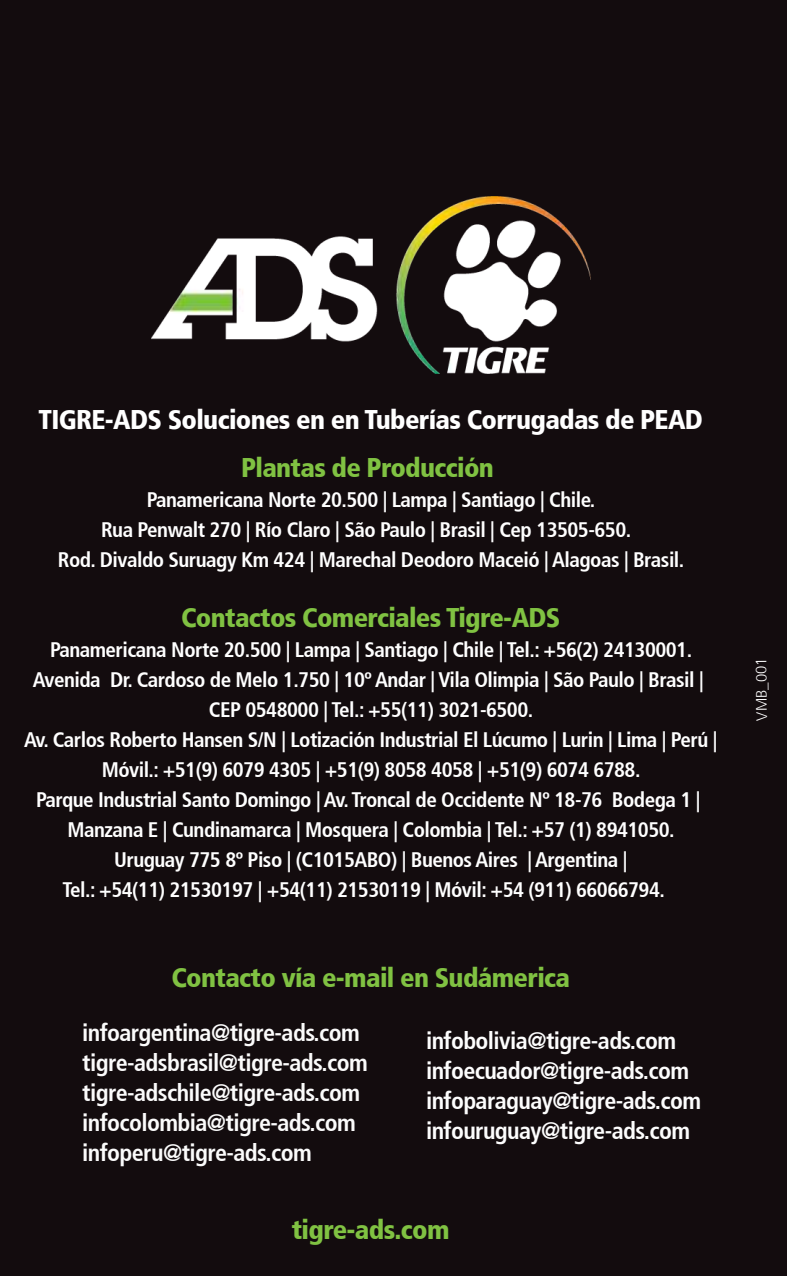
<style>
.page{position:relative;width:787px;height:1276px;background:#130c0e}
.page>*{position:absolute;margin:0;border:0;box-sizing:border-box;transform-origin:0 0}
.t1{font:900 condensed 27px "Frutiger 77";letter-spacing:-.025em;color:#80c242}
.t2{font:900 condensed 27px "Frutiger 77";letter-spacing:-.025em;color:#fff}
.t3{font:700 condensed 24px/30px "Frutiger 67";letter-spacing:-.025em;color:#fbfbfb}
.t4{font:700 condensed 24px/30px "Frutiger 67";letter-spacing:-.025em;color:#fdfdfd}
.t5{font:700 condensed 21px/30px "Frutiger 67";letter-spacing:-.025em;color:#fff;text-align:center}
.t6{font:300 15px "Frutiger 45";color:#fff}
</style>
<div class="page">
<img style="left:151px;top:196px;width:439px;height:177px">
<p class="t2" style="left:39px;top:403px;width:666px">TIGRE-ADS Soluciones en en Tuberías Corrugadas de PEAD</p>
<p class="t1" style="left:241px;top:451px;width:254px">Plantas de Producción</p>
<p class="t5" style="left:58px;top:485px;width:628px">Panamericana Norte 20.500 | Lampa | Santiago | Chile.<br>Rua Penwalt 270 | Río Claro | São Paulo | Brasil | Cep 13505-650.<br>Rod. Divaldo Suruagy Km 424 | Marechal Deodoro Maceió | Alagoas | Brasil.</p>
<p class="t1" style="left:181px;top:601px;width:381px">Contactos Comerciales Tigre-ADS</p>
<p class="t5" style="left:50px;top:635px;width:643px">Panamericana Norte 20.500 | Lampa | Santiago | Chile | Tel.: +56(2) 24130001.</p>
<p class="t5" style="left:33px;top:665px;width:672px">Avenida Dr. Cardoso de Melo 1.750 | 10º Andar | Vila Olimpia | São Paulo | Brasil |</p>
<p class="t5" style="left:209px;top:695px;width:326px">CEP 0548000 | Tel.: +55(11) 3021-6500.</p>
<p class="t5" style="left:24px;top:725px;width:695px">Av. Carlos Roberto Hansen S/N | Lotización Industrial El Lúcumo | Lurin | Lima | Perú |</p>
<p class="t5" style="left:102px;top:755px;width:540px">Móvil.: +51(9) 6079 4305 | +51(9) 8058 4058 | +51(9) 6074 6788.</p>
<p class="t5" style="left:36px;top:785px;width:666px">Parque Industrial Santo Domingo | Av. Troncal de Occidente Nº 18-76 Bodega 1 |</p>
<p class="t5" style="left:68px;top:815px;width:608px">Manzana E | Cundinamarca | Mosquera | Colombia | Tel.: +57 (1) 8941050.</p>
<p class="t5" style="left:114px;top:845px;width:514px">Uruguay 775 8º Piso | (C1015ABO) | Buenos Aires | Argentina |</p>
<p class="t5" style="left:62px;top:875px;width:604px">Tel.: +54(11) 21530197 | +54(11) 21530119 | Móvil: +54 (911) 66066794.</p>
<p class="t1" style="left:171px;top:961px;width:400px">Contacto vía e-mail en Sudámerica</p>
<p class="t3" style="left:82px;top:1018px;width:287px">infoargentina@tigre-ads.com tigre-adsbrasil@tigre-ads.com tigre-adschile@tigre-ads.com infocolombia@tigre-ads.com infoperu@tigre-ads.com</p>
<p class="t4" style="left:426px;top:1026px;width:277px">infobolivia@tigre-ads.com infoecuador@tigre-ads.com infoparaguay@tigre-ads.com infouruguay@tigre-ads.com</p>
<p class="t1" style="left:292px;top:1213px;width:159px">tigre-ads.com</p>
<p class="t6" style="left:753px;top:721px;width:65px;rotate:-91deg">VMB_001</p>
</div>
